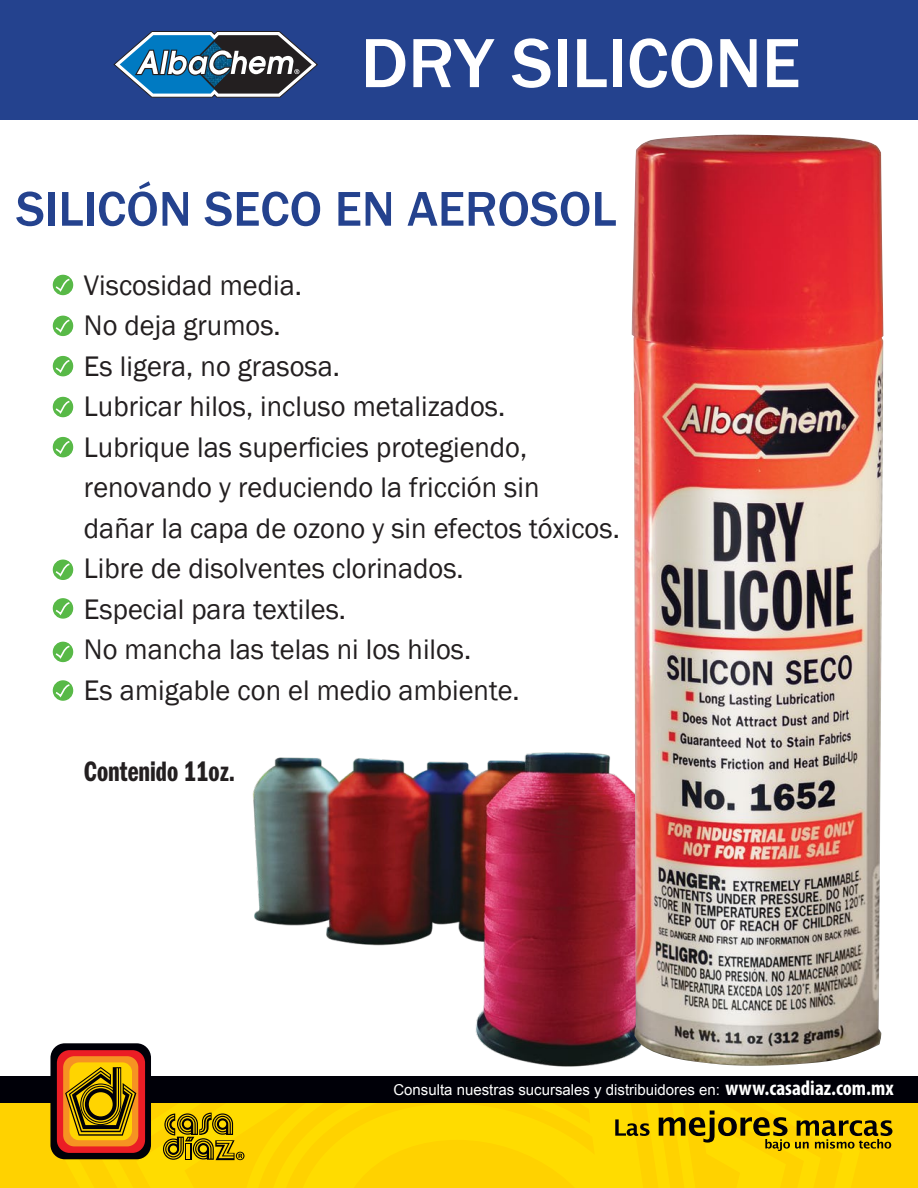
<style>
.page{position:relative;width:918px;height:1188px;background:#fff}
.page>*{position:absolute;margin:0;border:0;box-sizing:border-box;transform-origin:0 0}
.t1{font:500 72px "Franklin Gothic";color:#fff}
.t2{font:500 50.55px "Franklin Gothic";color:#24428e}
.t3{font:29.1px/40.5px "Franklin Gothic";color:#231f20}
.t4{font:29.1px "ITC Franklin Gothic Std Dm Cp";color:#231f20}
.t5{font:15px "Arial";color:#fff}
.s1{font-family:"Myriad Pro";font-weight:700;font-stretch:condensed;font-size:21px}
</style>
<div class="page">
<img style="left:140px;top:752px;width:778px;height:325px">
<div style="left:0;top:0;width:918px;height:120px;background:#24428e"></div>
<div style="left:0;top:1098px;width:918px;height:90px;background:#ffd200"></div>
<svg style="left:615px;top:1119px;width:35px;height:17px"></svg>
<svg style="left:659px;top:1111px;width:233px;height:40px"></svg>
<div style="left:0;top:1077px;width:918px;height:26px;background:#000008"></div>
<div style="left:50px;top:1043px;width:101px;height:116px;background:#000008;border-radius:14px"></div>
<div style="left:57px;top:1050px;width:88px;height:103px;background:#eb1d25;border-radius:13px"></div>
<div style="left:63px;top:1056px;width:75px;height:90px;background:#f69322;border-radius:11px"></div>
<div style="left:69px;top:1062px;width:63px;height:78px;background:#ffd400;border-radius:10px"></div>
<svg style="left:65px;top:1067px;width:71px;height:69px"></svg>
<svg style="left:163px;top:1113px;width:82px;height:47px"></svg>
<svg style="left:113px;top:31px;width:205px;height:67px"></svg>
<div style="left:54px;top:275px;width:18px;height:19px;background:#58b947;border-radius:50%"></div>
<div style="left:53px;top:275px;width:20px;height:20px;border:1px solid #58b947;border-radius:50%"></div>
<svg style="left:54px;top:278px;width:17px;height:15px"></svg>
<div style="left:53px;top:316px;width:20px;height:20px;border:1px solid #58b947;border-radius:50%"></div>
<svg style="left:54px;top:318px;width:17px;height:16px"></svg>
<div style="left:54px;top:357px;width:18px;height:19px;background:#58b947;border-radius:50%"></div>
<div style="left:53px;top:356px;width:20px;height:20px;border:1px solid #58b947;border-radius:50%"></div>
<svg style="left:54px;top:359px;width:17px;height:15px"></svg>
<div style="left:54px;top:398px;width:18px;height:19px;background:#58b947;border-radius:50%"></div>
<div style="left:53px;top:397px;width:20px;height:20px;border:1px solid #58b947;border-radius:50%"></div>
<svg style="left:54px;top:400px;width:17px;height:15px"></svg>
<div style="left:54px;top:438px;width:18px;height:19px;background:#58b947;border-radius:50%"></div>
<div style="left:53px;top:437px;width:20px;height:20px;border:1px solid #58b947;border-radius:50%"></div>
<svg style="left:54px;top:440px;width:17px;height:15px"></svg>
<div style="left:53px;top:560px;width:20px;height:20px;border:1px solid #58b947;border-radius:50%"></div>
<svg style="left:54px;top:562px;width:17px;height:16px"></svg>
<div style="left:54px;top:599px;width:18px;height:19px;background:#58b947;border-radius:50%"></div>
<div style="left:53px;top:598px;width:20px;height:21px;border:1px solid #58b947;border-radius:50%"></div>
<svg style="left:54px;top:601px;width:17px;height:16px"></svg>
<div style="left:54px;top:642px;width:18px;height:19px;background:#58b947;border-radius:50%"></div>
<div style="left:53px;top:642px;width:20px;height:20px;border:1px solid #58b947;border-radius:50%"></div>
<svg style="left:54px;top:645px;width:17px;height:15px"></svg>
<div style="left:54px;top:681px;width:18px;height:19px;background:#58b947;border-radius:50%"></div>
<div style="left:53px;top:680px;width:20px;height:21px;border:1px solid #58b947;border-radius:50%"></div>
<svg style="left:54px;top:683px;width:17px;height:16px"></svg>
<img style="left:632px;top:134px;width:251px;height:932px">
<h1 class="t1" style="left:361px;top:19px;width:441px">DRY SILICONE</h1>
<h2 class="t2" style="left:16px;top:178px;width:602px">SILICÓN SECO EN AEROSOL</h2>
<p class="t3" style="left:84px;top:265px;width:537px">Viscosidad media.<br>No deja grumos.<br>Es ligera, no grasosa.<br>Lubricar hilos, incluso metalizados.<br>Lubrique las superficies protegiendo, renovando y reduciendo la fricción sin<br>dañar la capa de ozono y sin efectos tóxicos.<br>Libre de disolventes clorinados.<br>Especial para textiles.<br>No mancha las telas ni los hilos.<br>Es amigable con el medio ambiente.</p>
<p class="t4" style="left:84px;top:755px;width:153px">Contenido 11oz.</p>
<p class="t5" style="left:393px;top:1080px;width:502px">Consulta nuestras sucursales y distribuidores en: <span class="s1">www.casadiaz.com.mx</span></p>
</div>
